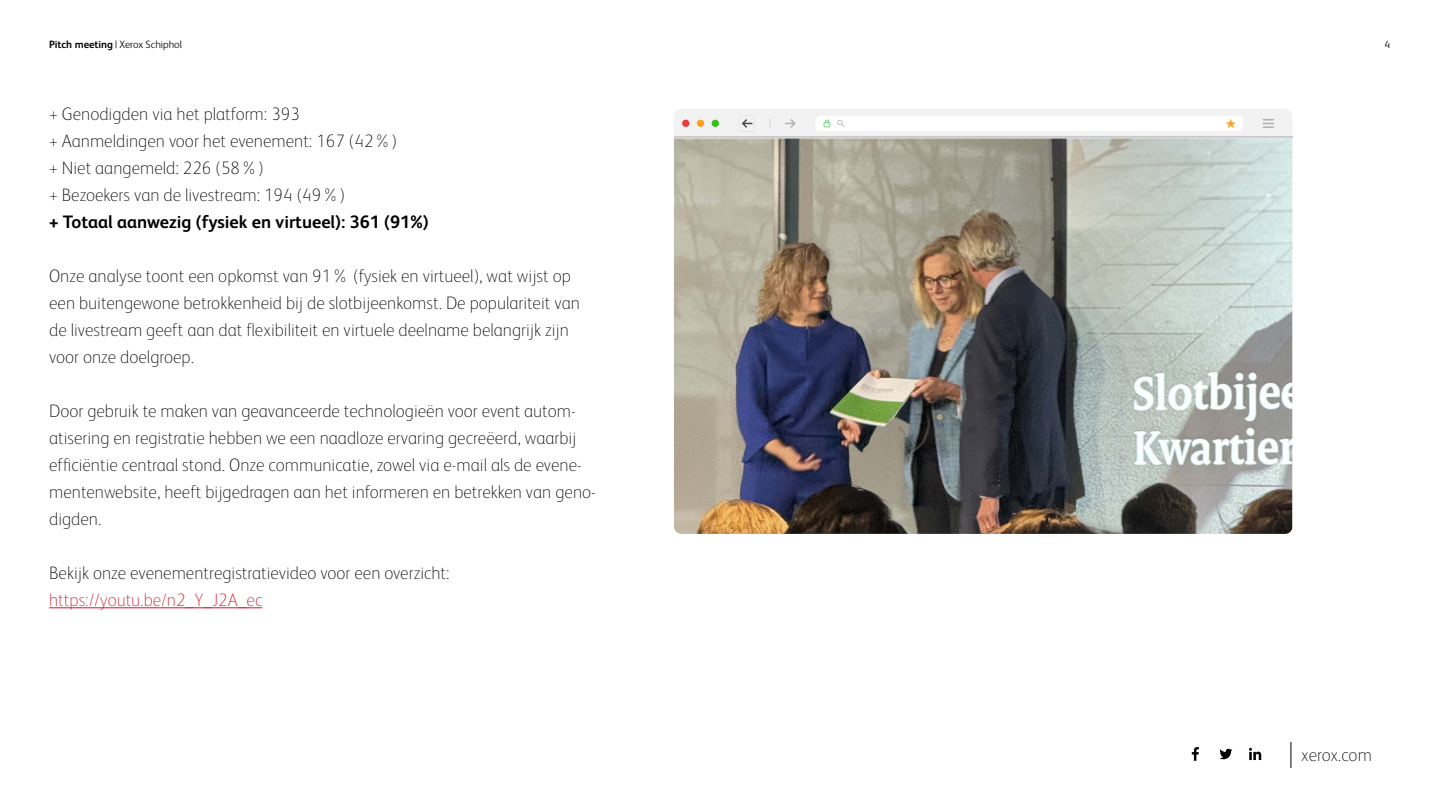
<style>
.page{position:relative;width:1440px;height:810px;background:#fff}
.page>*{position:absolute;margin:0;border:0;box-sizing:border-box;transform-origin:0 0}
.t1{font:100 18px/27px "Xerox Sans";color:#000}
.t2{font:700 18px "Xerox Sans";color:#000}
.t3{font:100 18px "Xerox Sans";color:#d51726}
.t4{font:100 17.92px "Xerox Sans";color:#000}
.t5{font:300 10.57px "Xerox Sans";letter-spacing:-.005em;color:#000}
.s1{font-weight:700}
</style>
<div class="page">
<svg style="left:1219px;top:749px;width:13px;height:10px"></svg>
<svg style="left:1249px;top:748px;width:12px;height:12px"></svg>
<svg style="left:1192px;top:747px;width:7px;height:14px"></svg>
<svg style="left:1290px;top:742px;width:1px;height:26px"></svg>
<hr style="left:49px;top:607px;width:213px;height:1px;background:#d51726">
<div style="left:674px;top:109px;width:619px;height:403px;background:#f2f2f2;border-radius:7px"></div>
<div style="left:682px;top:120px;width:7px;height:7px;background:#ed3b42;border-radius:50%"></div>
<div style="left:697px;top:120px;width:7px;height:7px;background:#ffa11f;border-radius:50%"></div>
<div style="left:712px;top:120px;width:7px;height:7px;background:#38c217;border-radius:50%"></div>
<hr style="left:674px;top:137px;width:619px;height:1px;background:#ccc">
<div style="left:739px;top:115px;width:16px;height:17px;background:#dfdfdf;border-radius:2px"></div>
<div style="left:739px;top:115px;width:16px;height:16px;background:#f2f2f2;border-radius:2px"></div>
<svg style="left:742px;top:119px;width:11px;height:9px"></svg>
<svg style="left:785px;top:119px;width:11px;height:9px"></svg>
<svg style="left:1263px;top:119px;width:11px;height:9px"></svg>
<div style="left:815px;top:116px;width:428px;height:15px;background:#fff;border-radius:4px"></div>
<svg style="left:824px;top:120px;width:6px;height:7px"></svg>
<svg style="left:1226px;top:119px;width:10px;height:9px"></svg>
<svg style="left:837px;top:119px;width:8px;height:8px"></svg>
<img style="left:674px;top:139px;width:618px;height:395px">
<p class="t5" style="left:49px;top:37px;width:134px"><span class="s1">Pitch meeting</span> | Xerox Schiphol</p>
<p class="t5" style="left:1385px;top:37px;width:7px">4</p>
<p class="t1" style="left:49px;top:100px;width:350px">+ Genodigden via het platform: 393<br>+ Aanmeldingen voor het evenement: 167 (42%) + Niet aangemeld: 226 (58%)<br>+ Bezoekers van de livestream: 194 (49%)</p>
<p class="t2" style="left:49px;top:209px;width:381px">+ Totaal aanwezig (fysiek en virtueel): 361 (91%)</p>
<p class="t1" style="left:49px;top:262px;width:532px">Onze analyse toont een opkomst van 91% (fysiek en virtueel), wat wijst op een buitengewone betrokkenheid bij de slotbijeenkomst. De populariteit van de livestream geeft aan dat flexibiliteit en virtuele deelname belangrijk zijn voor onze doelgroep.</p>
<p class="t1" style="left:49px;top:397px;width:548px">Door gebruik te maken van geavanceerde technologieën voor event autom&shy;atisering en registratie hebben we een naadloze ervaring gecreëerd, waarbij efficiëntie centraal stond. Onze communicatie, zowel via e-mail als de evene&shy;mentenwebsite, heeft bijgedragen aan het informeren en betrekken van geno&shy;digden.</p>
<p class="t1" style="left:49px;top:559px;width:402px">Bekijk onze evenementregistratievideo voor een overzicht:</p>
<p class="t3" style="left:49px;top:588px;width:215px">https://youtu.be/n2_Y_J2A_ec</p>
<p class="t4" style="left:1301px;top:743px;width:72px">xerox.com</p>
</div>
